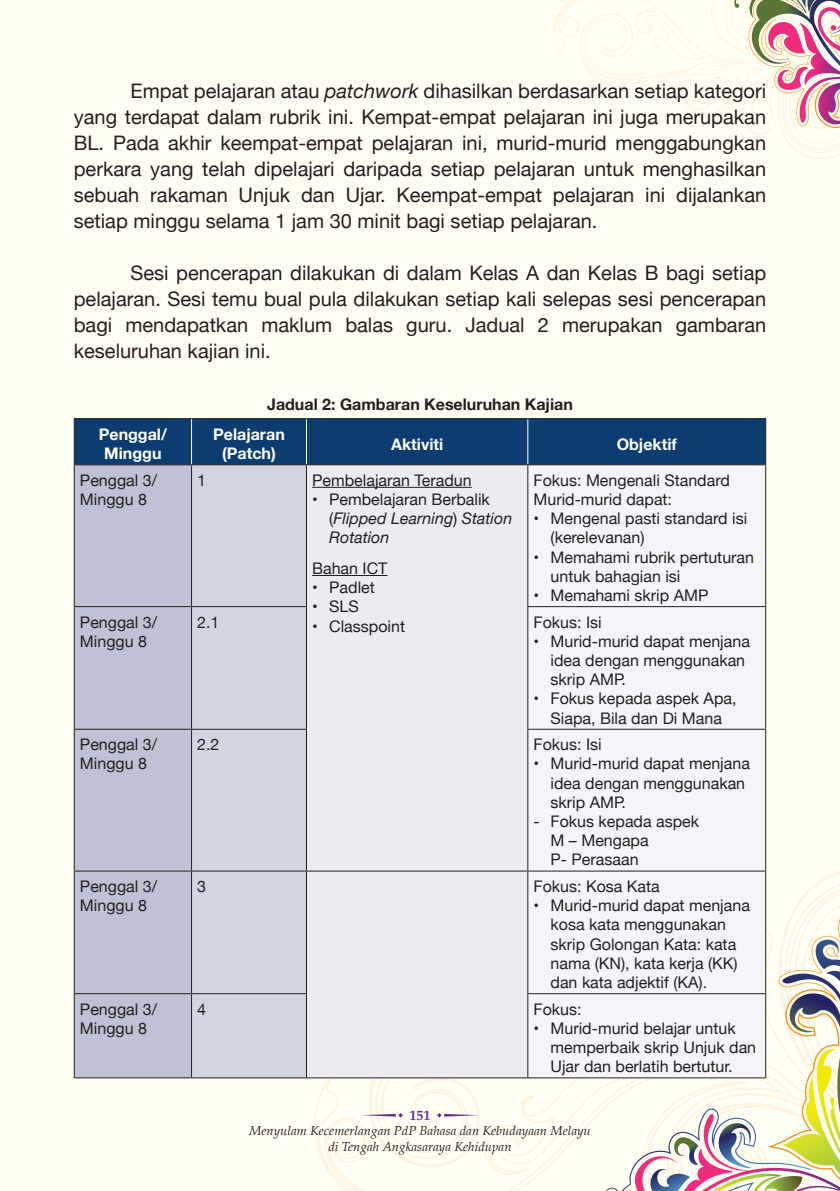
<style>
.page{position:relative;width:840px;height:1191px;background:#fff}
.page>*{position:absolute;margin:0;border:0;box-sizing:border-box;transform-origin:0 0}
.t1{font:20px/26px "Helvetica Neue";color:#231f20;text-align:justify}
.t2{font:16px/19.2px "Helvetica Neue";color:#231f20}
.t3{font:italic 16px/19.2px "Helvetica Neue";color:#231f20}
.t4{font:700 16px/19.2px "Helvetica Neue";color:#fff;text-align:center}
.t5{font:700 16px "Helvetica Neue";color:#231f20}
.t6{font:700 14px "Palatino";color:#662d91}
.t7{font:italic 13px/15.6px "Palatino";color:#231f20;text-align:center}
.s1{font-style:italic}
.s2{font-style:normal}
</style>
<div class="page">
<div style="left:0;top:0;width:839px;height:1191px;background:#fffef3"></div>
<svg style="left:553px;top:0;width:286px;height:159px"></svg>
<div style="left:75px;top:419px;width:689px;height:45px;background:#0d3c70"></div>
<div style="left:75px;top:465px;width:116px;height:612px;background:#bfc2d5"></div>
<div style="left:192px;top:465px;width:114px;height:612px;background:#d2d4e1"></div>
<div style="left:307px;top:465px;width:220px;height:612px;background:#ebebf1"></div>
<div style="left:528px;top:465px;width:236px;height:401px;background:#f5f5f9"></div>
<hr style="left:306px;top:419px;width:1px;height:45px;background:#fff">
<hr style="left:527px;top:419px;width:1px;height:45px;background:#fff">
<hr style="left:74px;top:418px;width:117px;height:1px;background:#231f20">
<hr style="left:74px;top:419px;width:1px;height:45px;background:#231f20">
<hr style="left:191px;top:418px;width:115px;height:1px;background:#231f20">
<hr style="left:306px;top:418px;width:221px;height:1px;background:#231f20">
<hr style="left:527px;top:418px;width:238px;height:1px;background:#231f20">
<hr style="left:191px;top:419px;width:1px;height:45px;background:#fff">
<hr style="left:74px;top:464px;width:117px;height:1px;background:#231f20">
<hr style="left:74px;top:465px;width:1px;height:141px;background:#231f20">
<hr style="left:191px;top:464px;width:115px;height:1px;background:#231f20">
<hr style="left:191px;top:465px;width:1px;height:141px;background:#231f20">
<hr style="left:306px;top:464px;width:221px;height:1px;background:#231f20">
<hr style="left:306px;top:465px;width:1px;height:141px;background:#231f20">
<hr style="left:527px;top:464px;width:238px;height:1px;background:#231f20">
<hr style="left:527px;top:465px;width:1px;height:141px;background:#231f20">
<hr style="left:764px;top:465px;width:1px;height:141px;background:#231f20">
<hr style="left:74px;top:606px;width:117px;height:1px;background:#231f20">
<hr style="left:74px;top:607px;width:1px;height:121px;background:#231f20">
<hr style="left:191px;top:606px;width:116px;height:1px;background:#231f20">
<hr style="left:191px;top:607px;width:1px;height:121px;background:#231f20">
<hr style="left:306px;top:607px;width:1px;height:121px;background:#231f20">
<hr style="left:527px;top:606px;width:238px;height:1px;background:#231f20">
<hr style="left:527px;top:607px;width:1px;height:121px;background:#231f20">
<hr style="left:764px;top:607px;width:1px;height:121px;background:#231f20">
<hr style="left:74px;top:728px;width:117px;height:1px;background:#231f20">
<hr style="left:74px;top:729px;width:1px;height:141px;background:#231f20">
<hr style="left:191px;top:728px;width:116px;height:1px;background:#231f20">
<hr style="left:191px;top:729px;width:1px;height:141px;background:#231f20">
<hr style="left:306px;top:729px;width:1px;height:141px;background:#231f20">
<hr style="left:527px;top:728px;width:238px;height:1px;background:#231f20">
<hr style="left:527px;top:729px;width:1px;height:141px;background:#231f20">
<hr style="left:764px;top:729px;width:1px;height:141px;background:#231f20">
<hr style="left:74px;top:870px;width:117px;height:1px;background:#231f20">
<hr style="left:74px;top:871px;width:1px;height:122px;background:#231f20">
<hr style="left:191px;top:870px;width:115px;height:1px;background:#231f20">
<hr style="left:191px;top:871px;width:1px;height:122px;background:#231f20">
<hr style="left:306px;top:870px;width:221px;height:1px;background:#231f20">
<hr style="left:306px;top:871px;width:1px;height:122px;background:#231f20">
<hr style="left:306px;top:1077px;width:221px;height:1px;background:#231f20">
<hr style="left:74px;top:993px;width:117px;height:1px;background:#231f20">
<hr style="left:74px;top:994px;width:1px;height:83px;background:#231f20">
<hr style="left:191px;top:993px;width:116px;height:1px;background:#231f20">
<hr style="left:191px;top:994px;width:1px;height:83px;background:#231f20">
<hr style="left:306px;top:994px;width:1px;height:83px;background:#231f20">
<hr style="left:74px;top:1077px;width:117px;height:1px;background:#231f20">
<hr style="left:191px;top:1077px;width:115px;height:1px;background:#231f20">
<hr style="left:764px;top:419px;width:1px;height:45px;background:#231f20">
<hr style="left:312px;top:487px;width:159px;height:1px;background:#231f20">
<hr style="left:312px;top:575px;width:75px;height:1px;background:#231f20">
<svg style="left:324px;top:866px;width:515px;height:325px"></svg>
<p class="t1" style="left:74px;top:79px;width:693px;text-indent:57px">Empat pelajaran atau <span class="s1">patchwork</span> dihasilkan berdasarkan setiap kategori yang terdapat dalam rubrik ini. Kempat-empat pelajaran ini juga merupakan BL. Pada akhir keempat-empat pelajaran ini, murid-murid menggabungkan perkara yang telah dipelajari daripada setiap pelajaran untuk menghasilkan sebuah rakaman Unjuk dan Ujar. Keempat-empat pelajaran ini dijalankan setiap minggu selama 1 jam 30 minit bagi setiap pelajaran.</p>
<p class="t1" style="left:74px;top:261px;width:693px;text-indent:57px">Sesi pencerapan dilakukan di dalam Kelas A dan Kelas B bagi setiap pelajaran. Sesi temu bual pula dilakukan setiap kali selepas sesi pencerapan bagi mendapatkan maklum balas guru. Jadual 2 merupakan gambaran keseluruhan kajian ini.</p>
<p class="t5" style="left:267px;top:392px;width:307px">Jadual 2: Gambaran Keseluruhan Kajian</p>
<p class="t4" style="left:99px;top:425px;width:70px">Penggal/<br>Minggu</p>
<p class="t4" style="left:213px;top:425px;width:73px">Pelajaran (Patch)</p>
<p class="t4" style="left:391px;top:434px;width:54px">Aktiviti</p>
<p class="t4" style="left:616px;top:434px;width:62px">Objektif</p>
<p class="t2" style="left:80px;top:471px;width:79px">Penggal 3/<br>Minggu 8</p>
<p class="t2" style="left:197px;top:471px;width:10px">1</p>
<p class="t2" style="left:312px;top:471px;width:161px">Pembelajaran Teradun</p>
<p class="t2" style="left:533px;top:471px;width:198px">Fokus: Mengenali Standard<br>Murid-murid dapat:</p>
<p class="t2" style="left:550px;top:510px;width:198px;text-indent:-17px">• Mengenal pasti standard isi (kerelevanan)</p>
<p class="t2" style="left:550px;top:548px;width:205px;text-indent:-17px">• Memahami rubrik pertuturan untuk bahagian isi</p>
<p class="t2" style="left:533px;top:586px;width:176px">• Memahami skrip AMP</p>
<p class="t3" style="left:329px;top:490px;width:184px;text-indent:-17px"><span class="s2">• Pembelajaran Berbalik (</span>Flipped Learning<span class="s2">)</span> Station<br>Rotation</p>
<p class="t2" style="left:312px;top:559px;width:77px">Bahan ICT</p>
<p class="t2" style="left:312px;top:579px;width:64px">• Padlet</p>
<p class="t2" style="left:312px;top:598px;width:48px">• SLS</p>
<p class="t2" style="left:312px;top:617px;width:94px">• Classpoint</p>
<p class="t2" style="left:80px;top:613px;width:79px">Penggal 3/<br>Minggu 8</p>
<p class="t2" style="left:197px;top:613px;width:24px">2.1</p>
<p class="t2" style="left:533px;top:613px;width:70px">Fokus: Isi</p>
<p class="t2" style="left:550px;top:632px;width:201px;text-indent:-17px">• Murid-murid dapat menjana idea dengan menggunakan skrip AMP.</p>
<p class="t2" style="left:533px;top:690px;width:204px;text-align:center">• Fokus kepada aspek Apa,<br>Siapa, Bila dan Di Mana</p>
<p class="t2" style="left:80px;top:736px;width:79px">Penggal 3/<br>Minggu 8</p>
<p class="t2" style="left:197px;top:736px;width:24px">2.2</p>
<p class="t2" style="left:533px;top:736px;width:70px">Fokus: Isi</p>
<p class="t2" style="left:550px;top:755px;width:201px;text-indent:-17px">• Murid-murid dapat menjana idea dengan menggunakan skrip AMP.</p>
<p class="t2" style="left:550px;top:812px;width:150px;text-indent:-17px">- Fokus kepada aspek<br>M – Mengapa<br>P- Perasaan</p>
<p class="t2" style="left:80px;top:877px;width:79px">Penggal 3/<br>Minggu 8</p>
<p class="t2" style="left:197px;top:877px;width:10px">3</p>
<p class="t2" style="left:533px;top:877px;width:128px">Fokus: Kosa Kata</p>
<p class="t2" style="left:550px;top:897px;width:201px;text-indent:-17px">• Murid-murid dapat menjana kosa kata menggunakan skrip Golongan Kata: kata nama (KN), kata kerja (KK) dan kata adjektif (KA).</p>
<p class="t2" style="left:80px;top:1000px;width:79px">Penggal 3/<br>Minggu 8</p>
<p class="t2" style="left:197px;top:1000px;width:10px">4</p>
<p class="t2" style="left:533px;top:1000px;width:50px">Fokus:</p>
<p class="t2" style="left:550px;top:1019px;width:207px;text-indent:-17px">• Murid-murid belajar untuk memperbaik skrip Unjuk dan<br>Ujar dan berlatih bertutur.</p>
<p class="t6" style="left:409px;top:1103px;width:22px">151</p>
<p class="t7" style="left:249px;top:1122px;width:343px">Menyulam Kecemerlangan PdP Bahasa dan Kebudayaan Melayu di Tengah Angkasaraya Kehidupan</p>
</div>
